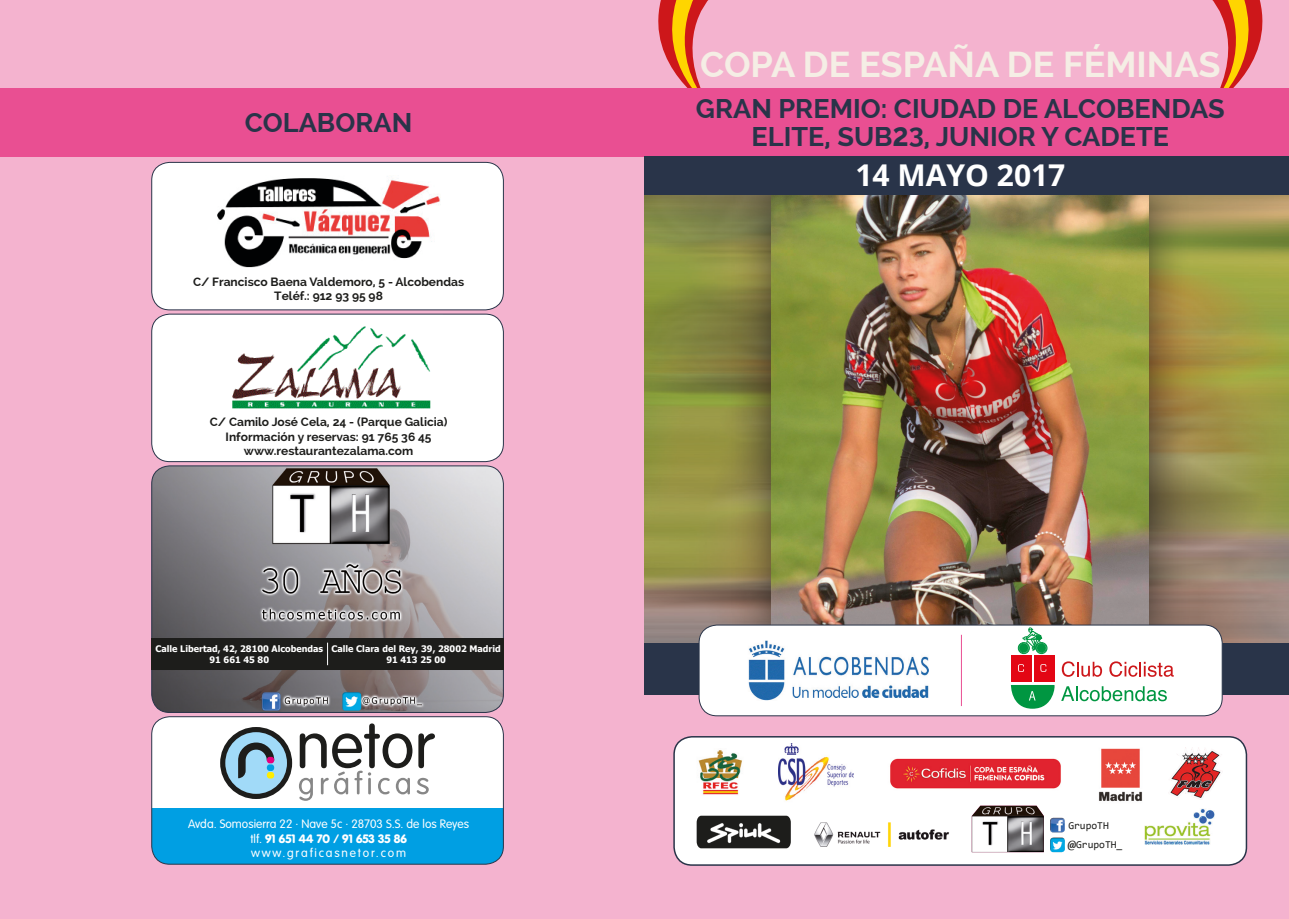
<style>
.page{position:relative;width:1289px;height:919px;background:#fff}
.page>*{position:absolute;margin:0;border:0;box-sizing:border-box;transform-origin:0 0}
.t1{font:700 36px "Raleway";color:#f5eee5}
.t2{font:700 30px "Open Sans";color:#fff}
.t3{font:700 27px "Raleway";color:#293449}
.t4{font:700 12px "Raleway";color:#1d1d1b}
.t5{font:300 12px "VAG Rounded";color:#fff}
.t6{font:900 12px "VAG Rounded";color:#fff}
.t7{font:300 12px "VAG Rounded";letter-spacing:.15em;color:#fff}
.t8{font:10.5px "Consolas";color:#1d1d1b;scale:1.43 1}
.t9{font:10.5px "Consolas";color:#1d1d1b}
.t10{font:700 9px "Tahoma";color:#fff}
.s1{font-weight:300}
.s2{font-size:32.85px}
</style>
<div class="page">
<div style="left:0;top:0;width:1288px;height:918px;background:#f4b3cf"></div>
<div style="left:644px;top:642px;width:644px;height:52px;background:#293449"></div>
<svg style="left:658px;top:0;width:51px;height:88px"></svg>
<svg style="left:1212px;top:0;width:51px;height:88px"></svg>
<div style="left:674px;top:736px;width:572px;height:129px;background:#fff;border-radius:18px"></div>
<div style="left:673px;top:736px;width:574px;height:129px;border:2px solid #293449;border-radius:18px"></div>
<div style="left:0;top:88px;width:1288px;height:68px;background:#e94f92"></div>
<img style="left:152px;top:466px;width:351px;height:246px">
<div style="left:151px;top:465px;width:353px;height:247px;border:1px solid #293449;border-radius:18px"></div>
<div style="left:152px;top:716px;width:351px;height:148px;background:#fff;border-radius:18px"></div>
<div style="left:152px;top:808px;width:351px;height:56px;background:#009fe3"></div>
<div style="left:151px;top:716px;width:353px;height:148px;border:1px solid #293449;border-radius:18px"></div>
<div style="left:152px;top:162px;width:351px;height:148px;background:#fff;border-radius:18px"></div>
<img style="left:217px;top:162px;width:286px;height:106px">
<div style="left:151px;top:162px;width:353px;height:148px;border:1px solid #293449;border-radius:18px"></div>
<div style="left:152px;top:314px;width:351px;height:147px;background:#fff;border-radius:18px"></div>
<img style="left:232px;top:326px;width:199px;height:83px">
<div style="left:151px;top:314px;width:353px;height:148px;border:1px solid #293449;border-radius:18px"></div>
<img style="left:644px;top:194px;width:644px;height:448px">
<div style="left:728px;top:151px;width:463px;height:534px;background:#1d1d1b;opacity:.75"></div>
<img style="left:771px;top:194px;width:377px;height:430px">
<div style="left:699px;top:625px;width:523px;height:90px;background:#fff;border-radius:18px"></div>
<div style="left:698px;top:624px;width:524px;height:92px;border:1px solid #293449;border-radius:18px"></div>
<div style="left:1011px;top:655px;width:20px;height:27px;background:#e30614"></div>
<div style="left:1033px;top:655px;width:21px;height:27px;background:#e30614"></div>
<svg style="left:1010px;top:685px;width:45px;height:23px"></svg>
<svg style="left:1018px;top:664px;width:6px;height:7px"></svg>
<svg style="left:1040px;top:664px;width:6px;height:7px"></svg>
<svg style="left:1061px;top:661px;width:41px;height:15px"></svg>
<svg style="left:1109px;top:661px;width:64px;height:15px"></svg>
<svg style="left:1061px;top:686px;width:105px;height:15px"></svg>
<svg style="left:1017px;top:627px;width:30px;height:27px"></svg>
<img style="left:748px;top:641px;width:37px;height:60px">
<img style="left:792px;top:656px;width:136px;height:41px">
<div style="left:644px;top:156px;width:644px;height:38px;background:#293449"></div>
<img style="left:1170px;top:747px;width:51px;height:51px">
<img style="left:1144px;top:808px;width:71px;height:36px">
<img style="left:814px;top:822px;width:136px;height:24px">
<svg style="left:696px;top:815px;width:94px;height:33px"></svg>
<img style="left:703px;top:816px;width:80px;height:31px">
<hr style="left:961px;top:634px;width:1px;height:72px;background:#e94f92">
<img style="left:698px;top:750px;width:45px;height:45px">
<img style="left:890px;top:758px;width:171px;height:31px">
<img style="left:778px;top:743px;width:75px;height:58px">
<img style="left:1099px;top:748px;width:43px;height:54px">
<svg style="left:299px;top:723px;width:136px;height:77px"></svg>
<svg style="left:220px;top:727px;width:72px;height:72px"></svg>
<img style="left:971px;top:805px;width:72px;height:47px">
<img style="left:1050px;top:817px;width:14px;height:15px">
<img style="left:1050px;top:837px;width:14px;height:15px">
<div style="left:151px;top:637px;width:353px;height:32px;background:#1d1d1b"></div>
<svg style="left:327px;top:642px;width:1px;height:23px"></svg>
<p class="t3" style="left:245px;top:107px;width:169px">COLABORAN</p>
<p class="t4" style="left:193px;top:274px;width:273px">C/ Francisco Baena Valdemoro, 5 - Alcobendas</p>
<p class="t4" style="left:274px;top:289px;width:110px">Teléf.: 912 93 95 98</p>
<p class="t4" style="left:210px;top:415px;width:239px">C/ Camilo José Cela, 24 - (Parque Galicia)</p>
<p class="t4" style="left:226px;top:429px;width:207px">Información y reservas: 91 765 36 45</p>
<p class="t4" style="left:244px;top:444px;width:171px">www.restaurantezalama.com</p>
<p class="t10" style="left:155px;top:642px;width:169px">Calle Libertad, 42, 28100 Alcobendas</p>
<p class="t10" style="left:209px;top:653px;width:61px">91 661 45 80</p>
<p class="t10" style="left:331px;top:642px;width:171px">Calle Clara del Rey, 39, 28002 Madrid</p>
<p class="t10" style="left:386px;top:653px;width:61px">91 413 25 00</p>
<p class="t5" style="left:188px;top:817px;width:282px">Avda. Somosierra 22 · Nave 5c · 28703 S.S. de los Reyes</p>
<p class="t6" style="left:250px;top:831px;width:158px"><span class="s1">tlf.</span> 91 651 44 70 / 91 653 35 86</p>
<p class="t7" style="left:251px;top:845px;width:157px">www.graficasnetor.com</p>
<p class="t1" style="left:700px;top:43px;width:522px">COPA DE ESPAÑA DE FÉMINAS</p>
<p class="t3" style="left:696px;top:93px;width:530px">GRAN PREMIO: CIUDAD DE ALCOBENDAS</p>
<p class="t3" style="left:751px;top:121px;width:419px">ELITE, SUB<span class="s2">2</span>3, JUNIOR Y CADETE</p>
<p class="t2" style="left:855px;top:154px;width:211px">14 MAYO 2017</p>
<p class="t9" style="left:1068px;top:818px;width:42px">GrupoTH</p>
<p class="t8" style="left:1067px;top:837px;width:40px">@GrupoTH_</p>
</div>
